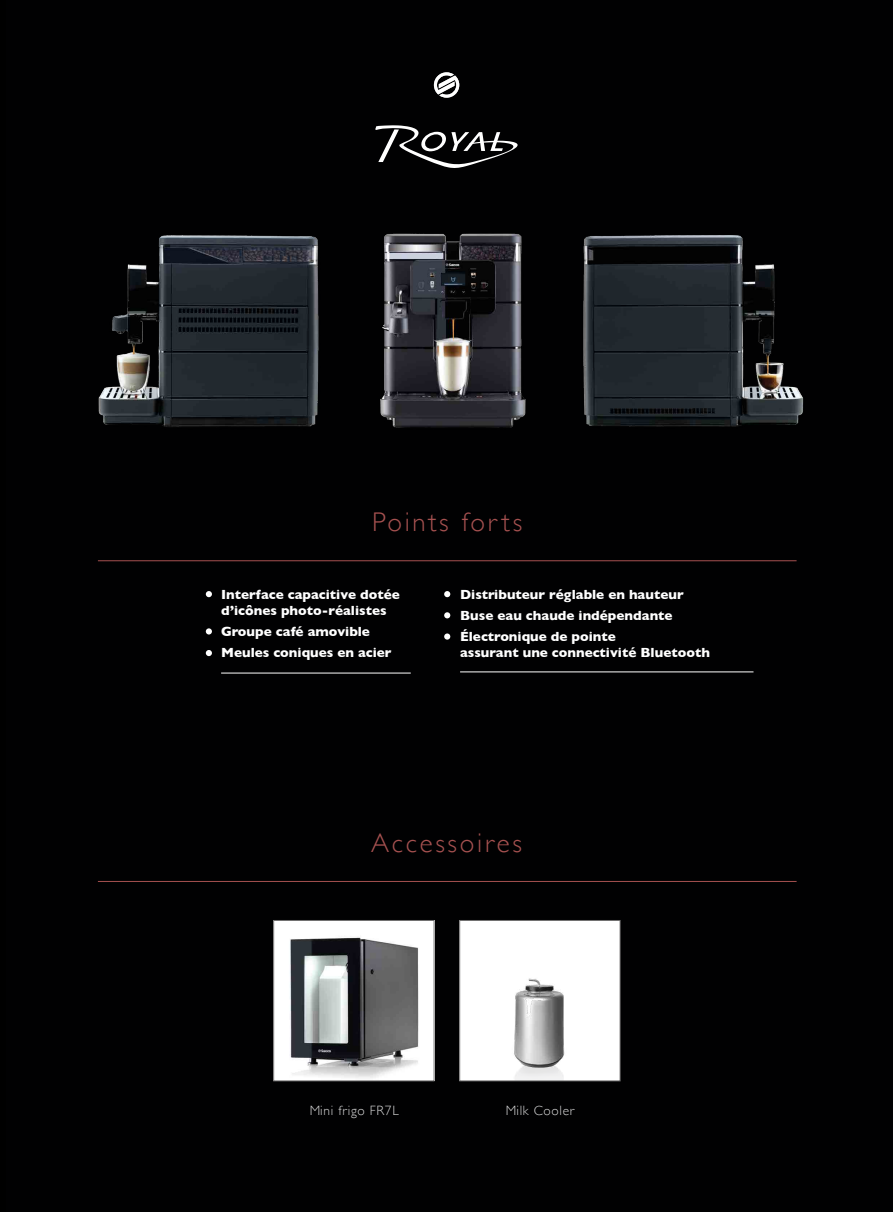
<style>
.page{position:relative;width:893px;height:1212px;background:#fff}
.page>*{position:absolute;margin:0;border:0;box-sizing:border-box;transform-origin:0 0}
.t1{font:300 27px "Gill Sans";letter-spacing:.1em;color:#a65150}
.t2{font:700 13.5px/21px "Gill Sans";color:#fff}
.t3{font:300 13.5px "Gill Sans";letter-spacing:.05em;color:#fff}
</style>
<div class="page">
<div style="left:6px;top:0;width:887px;height:1212px;background:#010102"></div>
<img style="left:275px;top:922px;width:157px;height:157px">
<div style="left:273px;top:920px;width:161px;height:161px;border:1px solid #706f6f"></div>
<hr style="left:98px;top:560px;width:699px;height:1px;background:#a65150">
<hr style="left:98px;top:881px;width:699px;height:1px;background:#a65150">
<hr style="left:460px;top:671px;width:293px;height:1px;background:#fff">
<hr style="left:221px;top:673px;width:190px;height:1px;background:#fff">
<img style="left:73px;top:106px;width:270px;height:376px">
<img style="left:557px;top:109px;width:270px;height:375px">
<img style="left:333px;top:151px;width:241px;height:322px">
<svg style="left:206px;top:591px;width:6px;height:6px"></svg>
<svg style="left:444px;top:591px;width:6px;height:6px"></svg>
<svg style="left:444px;top:612px;width:6px;height:6px"></svg>
<div style="left:444px;top:633px;width:6px;height:7px;background:#fff;border-radius:50%"></div>
<svg style="left:206px;top:628px;width:6px;height:6px"></svg>
<svg style="left:206px;top:650px;width:6px;height:6px"></svg>
<svg style="left:375px;top:125px;width:143px;height:43px;background:#333334"></svg>
<svg style="left:434px;top:72px;width:25px;height:26px"></svg>
<div style="left:460px;top:920px;width:160px;height:161px;background:#fff"></div>
<img style="left:514px;top:978px;width:51px;height:101px">
<div style="left:459px;top:920px;width:161px;height:161px;border:1px solid #706f6f"></div>
<h1 class="t1" style="left:372px;top:501px;width:151px">Points forts</h1>
<p class="t2" style="left:221px;top:585px;width:180px;line-height:16.5px">Interface capacitive dotée d’icônes photo-réalistes</p>
<p class="t2" style="left:221px;top:621px;width:172px">Groupe café amovible<br>Meules coniques en acier</p>
<p class="t2" style="left:460px;top:583px;width:225px">Distributeur réglable en hauteur<br>Buse eau chaude indépendante<br>Électronique de pointe</p>
<p class="t2" style="left:460px;top:642px;width:251px">assurant une connectivité Bluetooth</p>
<h1 class="t1" style="left:371px;top:822px;width:152px">Accessoires</h1>
<p class="t3" style="left:309px;top:1100px;width:91px">Mini frigo FR7L</p>
<p class="t3" style="left:505px;top:1100px;width:71px">Milk Cooler</p>
</div>
